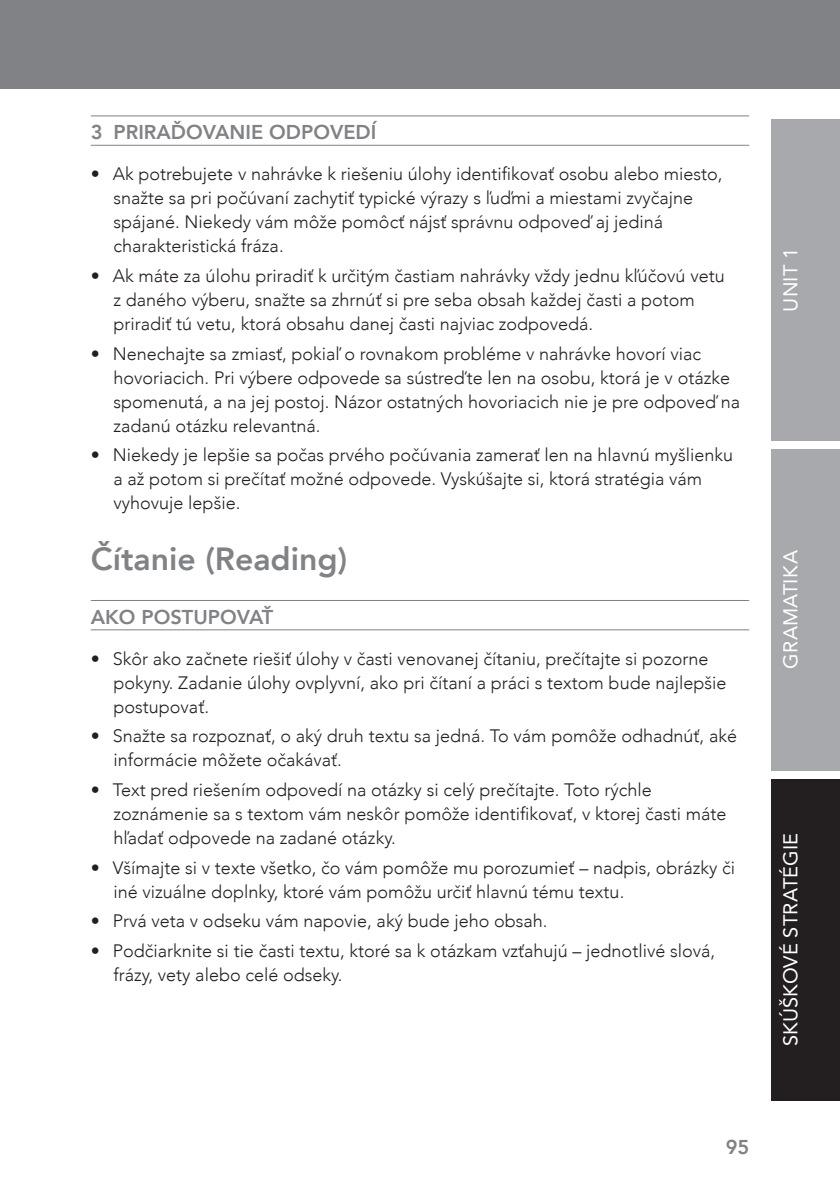
<style>
.page{position:relative;width:840px;height:1191px;background:#fff}
.page>*{position:absolute;margin:0;border:0;box-sizing:border-box;transform-origin:0 0}
.t1{font:800 32px "Avenir";color:#808285}
.t2{font:800 20px "Avenir";color:#808285}
.t3{font:20px "Avenir";letter-spacing:.005em;color:#fff}
.t4{font:300 18px/24px "Avenir";color:#231f20}
</style>
<div class="page">
<div style="left:0;top:0;width:839px;height:88px;background:#808285"></div>
<div style="left:771px;top:779px;width:68px;height:321px;background:#231f20"></div>
<div style="left:771px;top:449px;width:68px;height:321px;background:#a7a9ac"></div>
<div style="left:771px;top:119px;width:68px;height:321px;background:#a7a9ac"></div>
<hr style="left:91px;top:115px;width:657px;height:1px;background:#808285">
<hr style="left:91px;top:145px;width:657px;height:1px;background:#808285">
<hr style="left:91px;top:600px;width:657px;height:1px;background:#808285">
<hr style="left:91px;top:629px;width:657px;height:1px;background:#808285">
<p class="t2" style="left:91px;top:119px;width:287px">3 PRIRAĎOVANIE ODPOVEDÍ</p>
<p class="t4" style="left:113px;top:162px;width:610px;text-indent:-23px">• Ak potrebujete v nahrávke k riešeniu úlohy identifikovať osobu alebo miesto, snažte sa pri počúvaní zachytiť typické výrazy s ľuďmi a miestami zvyčajne spájané. Niekedy vám môže pomôcť nájsť správnu odpoveď aj jediná charakteristická fráza.</p>
<p class="t4" style="left:113px;top:264px;width:612px;text-indent:-23px">• Ak máte za úlohu priradiť k určitým častiam nahrávky vždy jednu kľúčovú vetu z daného výberu, snažte sa zhrnúť si pre seba obsah každej časti a potom priradiť tú vetu, ktorá obsahu danej časti najviac zodpovedá.</p>
<p class="t4" style="left:113px;top:342px;width:628px;text-indent:-23px">• Nenechajte sa zmiasť, pokiaľ o rovnakom probléme v nahrávke hovorí viac hovoriacich. Pri výbere odpovede sa sústreďte len na osobu, ktorá je v otázke spomenutá, a na jej postoj. Názor ostatných hovoriacich nie je pre odpoveď na zadanú otázku relevantná.</p>
<p class="t4" style="left:113px;top:443px;width:620px;text-indent:-23px">• Niekedy je lepšie sa počas prvého počúvania zamerať len na hlavnú myšlienku a až potom si prečítať možné odpovede. Vyskúšajte si, ktorá stratégia vám vyhovuje lepšie.</p>
<h1 class="t1" style="left:91px;top:537px;width:258px">Čítanie (Reading)</h1>
<p class="t2" style="left:91px;top:603px;width:184px">AKO POSTUPOVAŤ</p>
<p class="t4" style="left:113px;top:647px;width:614px;text-indent:-23px">• Skôr ako začnete riešiť úlohy v časti venovanej čítaniu, prečítajte si pozorne pokyny. Zadanie úlohy ovplyvní, ako pri čítaní a práci s textom bude najlepšie postupovať.</p>
<p class="t4" style="left:113px;top:724px;width:624px;text-indent:-23px">• Snažte sa rozpoznať, o aký druh textu sa jedná. To vám pomôže odhadnúť, aké informácie môžete očakávať.</p>
<p class="t4" style="left:113px;top:778px;width:614px;text-indent:-23px">• Text pred riešením odpovedí na otázky si celý prečítajte. Toto rýchle zoznámenie sa s textom vám neskôr pomôže identifikovať, v ktorej časti máte hľadať odpovede na zadané otázky.</p>
<p class="t4" style="left:113px;top:856px;width:623px;text-indent:-23px">• Všímajte si v texte všetko, čo vám pomôže mu porozumieť – nadpis, obrázky či iné vizuálne doplnky, ktoré vám pomôžu určiť hlavnú tému textu.</p>
<p class="t4" style="left:91px;top:909px;width:458px">• Prvá veta v odseku vám napovie, aký bude jeho obsah.</p>
<p class="t4" style="left:113px;top:939px;width:602px;text-indent:-23px">• Podčiarknite si tie časti textu, ktoré sa k otázkam vzťahujú – jednotlivé slová, frázy, vety alebo celé odseky.</p>
<p class="t3" style="left:777px;top:311px;width:65px;rotate:-90deg">UNIT 1</p>
<p class="t3" style="left:777px;top:669px;width:120px;rotate:-90deg">GRAMATIKA</p>
<p class="t3" style="left:777px;top:1046px;width:214px;rotate:-90deg">SKÚŠKOVÉ STRATÉGIE</p>
<p class="t2" style="left:725px;top:1134px;width:25px">95</p>
</div>
